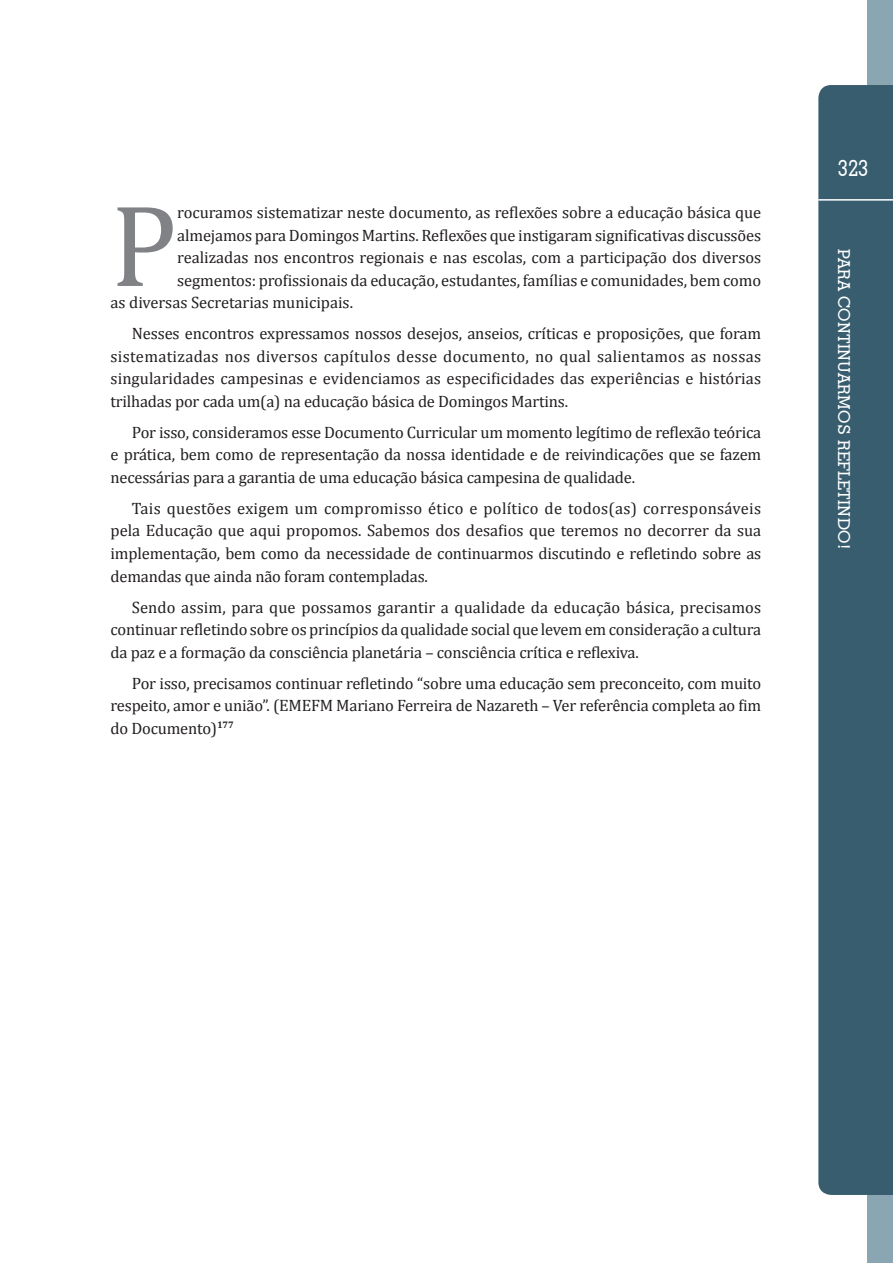
<style>
.page{position:relative;width:893px;height:1263px;background:#fff}
.page>*{position:absolute;margin:0;border:0;box-sizing:border-box;transform-origin:0 0}
.Texto_1_-_Capitulado{font:117.75px "Cambria";color:#808285}
.t1{font:500 22.5px "Geometric Slab 703 BT";color:#fff;scale:.85 1}
.Texto_1{font:16.5px/22.5px "Cambria";letter-spacing:-.01em;color:#231f20;text-align:justify}
.Texto_1_-_Capitulado-2{font:16.5px "Cambria";letter-spacing:-.005em;color:#231f20}
.t2{font:500 16.5px "Geometric Slab 703 BT";letter-spacing:.015em;color:#fff}
</style>
<div class="page">
<div style="left:867px;top:0;width:26px;height:1263px;background:#8ba6b3"></div>
<div style="left:818px;top:85px;width:75px;height:1110px;background:#375d6e"></div>
<hr style="left:818px;top:199px;width:75px;height:2px;background:#fff">
<p class="Texto_1_-_Capitulado" style="left:111px;top:176px;width:68px">P</p>
<p class="Texto_1_-_Capitulado-2" style="left:177px;top:203px;width:586px">rocuramos sistematizar neste documento, as reflexões sobre a educação básica que</p>
<p class="Texto_1_-_Capitulado-2" style="left:177px;top:226px;width:585px">almejamos para Domingos Martins. Reflexões que instigaram significativas discussões</p>
<p class="Texto_1_-_Capitulado-2" style="left:177px;top:248px;width:586px">realizadas nos encontros regionais e nas escolas, com a participação dos diversos</p>
<p class="Texto_1_-_Capitulado-2" style="left:177px;top:271px;width:586px">segmentos: profissionais da educação, estudantes, famílias e comunidades, bem como</p>
<p class="Texto_1_-_Capitulado-2" style="left:111px;top:293px;width:244px">as diversas Secretarias municipais.</p>
<p class="Texto_1" style="left:111px;top:322px;width:652px;text-indent:21px">Nesses encontros expressamos nossos desejos, anseios, críticas e proposições, que foram sistematizadas nos diversos capítulos desse documento, no qual salientamos as nossas singularidades campesinas e evidenciamos as especificidades das experiências e histórias trilhadas por cada um(a) na educação básica de Domingos Martins.</p>
<p class="Texto_1" style="left:111px;top:421px;width:652px;text-indent:21px">Por isso, consideramos esse Documento Curricular um momento legítimo de reflexão teórica e prática, bem como de representação da nossa identidade e de reivindicações que se fazem necessárias para a garantia de uma educação básica campesina de qualidade.</p>
<p class="Texto_1" style="left:111px;top:497px;width:652px;text-indent:21px">Tais questões exigem um compromisso ético e político de todos(as) corresponsáveis pela Educação que aqui propomos. Sabemos dos desafios que teremos no decorrer da sua implementação, bem como da necessidade de continuarmos discutindo e refletindo sobre as demandas que ainda não foram contempladas.</p>
<p class="Texto_1" style="left:111px;top:595px;width:652px;text-indent:21px">Sendo assim, para que possamos garantir a qualidade da educação básica, precisamos continuar refletindo sobre os princípios da qualidade social que levem em consideração a cultura da paz e a formação da consciência planetária – consciência crítica e reflexiva.</p>
<p class="Texto_1" style="left:111px;top:671px;width:652px;text-indent:21px">Por isso, precisamos continuar refletindo “sobre uma educação sem preconceito, com muito respeito, amor e união”. (EMEFM Mariano Ferreira de Nazareth – Ver referência completa ao fim do Documento)<sup>177</sup></p>
<p class="t1" style="left:838px;top:154px;width:37px">323</p>
<p class="t2" style="left:854px;top:249px;width:302px;rotate:90deg">PARA CONTINUARMOS REFLETINDO!</p>
</div>
